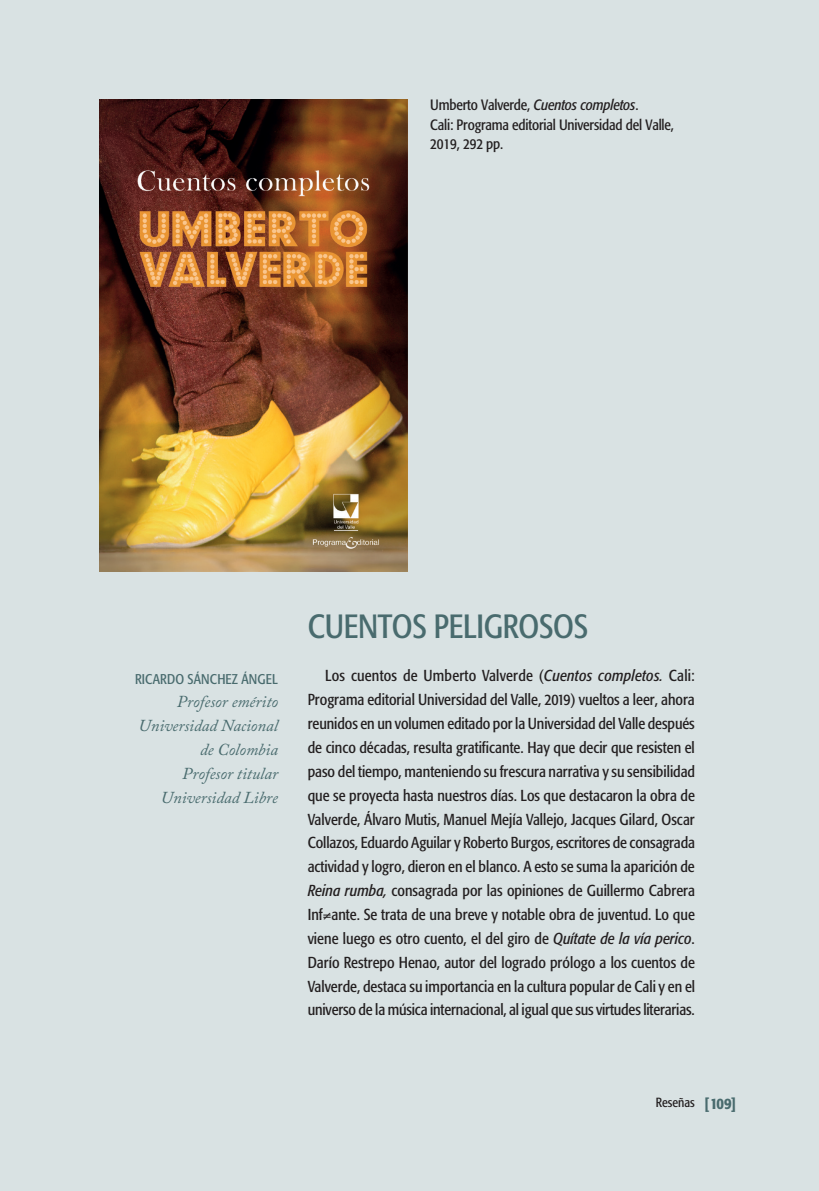
<style>
.page{position:relative;width:819px;height:1191px;background:#d9e2e3}
.page>*{position:absolute;margin:0;border:0;box-sizing:border-box;transform-origin:0 0}
.RESEÑA_Título{font:condensed 33.25px "Formata";letter-spacing:-.01em;color:#496b6e}
.RESEÑA_Título-2{font:italic 16.62px/23.8px "Adobe Caslon Pro";color:#496b6e;text-align:right}
.RESEÑAS_texto{font:condensed 15.75px/23.8px "Formata";letter-spacing:-.01em;color:#231f20;text-align:justify}
.RESEÑA_Título-3{font:condensed 14.88px "Formata";letter-spacing:-.01em;color:#231f20}
.RESEÑA_Título-4{font:condensed 14px "Formata";letter-spacing:.01em;color:#496b6e}
.t1{font:condensed 13.12px "Formata";color:#231f20}
.s1{font-style:italic}
.s2{font-weight:500;font-size:15.75px;color:#496b6e}
</style>
<div class="page">
<img style="left:99px;top:99px;width:308px;height:473px">
<p class="RESEÑA_Título-3" style="left:430px;top:96px;width:210px">Umberto Valverde, <span class="s1">Cuentos completos</span>.</p>
<p class="RESEÑA_Título-3" style="left:430px;top:116px;width:245px">Cali: Programa editorial Universidad del Valle,</p>
<p class="RESEÑA_Título-3" style="left:430px;top:135px;width:75px">2019, 292 pp.</p>
<p class="RESEÑA_Título-4" style="left:135px;top:670px;width:144px">RICARDO SÁNCHEZ ÁNGEL</p>
<p class="RESEÑA_Título-2" style="left:139px;top:690px;width:141px">Profesor emérito<br>Universidad Nacional</p>
<p class="RESEÑA_Título-2" style="left:200px;top:737px;width:79px">de Colombia</p>
<p class="RESEÑA_Título-2" style="left:182px;top:761px;width:97px">Profesor titular</p>
<p class="RESEÑA_Título-2" style="left:161px;top:785px;width:118px">Universidad Libre</p>
<p class="RESEÑA_Título" style="left:308px;top:606px;width:282px">CUENTOS PELIGROSOS</p>
<p class="RESEÑAS_texto" style="left:308px;top:664px;width:389px;text-indent:17px">Los cuentos de Umberto Valverde (<span class="s1">Cuentos completos.</span> Cali:<br>Programa editorial Universidad del Valle, 2019) vueltos a leer, ahora reunidos en un volumen editado por la Universidad del Valle después de cinco décadas, resulta gratificante. Hay que decir que resisten el paso del tiempo, manteniendo su frescura narrativa y su sensibilidad que se proyecta hasta nuestros días. Los que destacaron la obra de Valverde, Álvaro Mutis, Manuel Mejía Vallejo, Jacques Gilard, Oscar Collazos, Eduardo Aguilar y Roberto Burgos, escritores de consagrada actividad y logro, dieron en el blanco. A esto se suma la aparición de <span class="s1">Reina rumba,</span> consagrada por las opiniones de Guillermo Cabrera Inf≠ante. Se trata de una breve y notable obra de juventud. Lo que viene luego es otro cuento, el del giro de <span class="s1">Quítate de la vía perico</span>.<br>Darío Restrepo Henao, autor del logrado prólogo a los cuentos de Valverde, destaca su importancia en la cultura popular de Cali y en el universo de la música internacional, al igual que sus virtudes literarias.</p>
<p class="t1" style="left:655px;top:1094px;width:82px">Reseñas <span class="s2">[109]</span></p>
</div>
